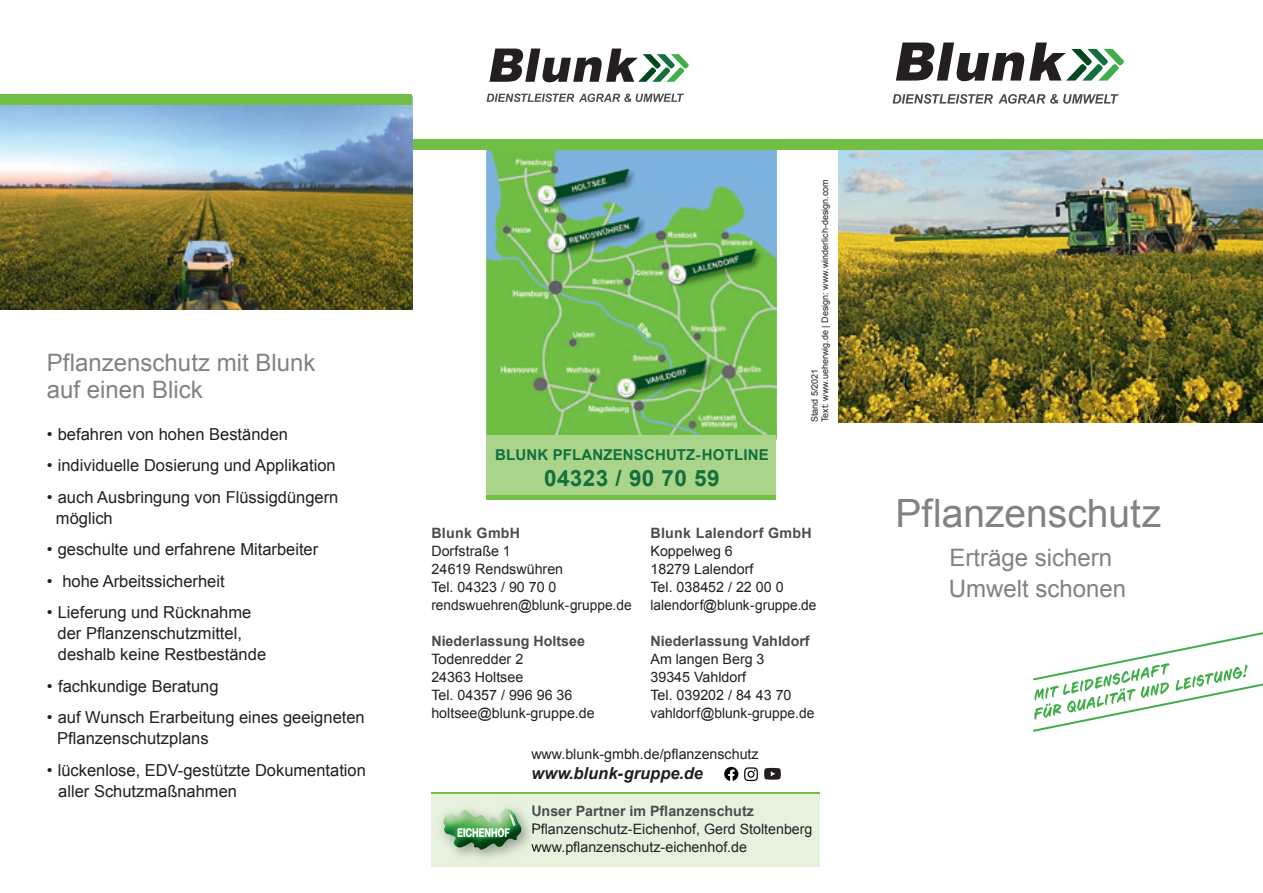
<style>
.page{position:relative;width:1263px;height:893px;background:#fff}
.page>*{position:absolute;margin:0;border:0;box-sizing:border-box;transform-origin:0 0}
.t1{font:39px "Arial";color:#808285}
.t2{font:24px/27px "Arial";color:#808285}
.t3{font:700 22.5px "Arial";letter-spacing:.02em;color:#13703d}
.t4{font:16.5px/21px "Arial";color:#231f20}
.t5{font:italic 700 16.5px "Arial";color:#231f20}
.t6{font:700 15px "Arial";letter-spacing:.01em;color:#13703d}
.t7{font:14.25px/18px "Arial";color:#231f20}
.t8{font:700 14.25px "Arial";color:#4b4c4d}
.t9{font:700 14.25px "Arial";letter-spacing:.02em;color:#4b4c4d}
.t10{font:9px/10.5px "Arial";color:#231f20}
</style>
<div class="page">
<img style="left:487px;top:150px;width:289px;height:286px">
<div style="left:487px;top:436px;width:289px;height:61px;background:#aad489"></div>
<img style="left:838px;top:150px;width:425px;height:272px">
<div style="left:402px;top:139px;width:861px;height:11px;background:#71bf44"></div>
<svg style="left:896px;top:43px;width:228px;height:38px"></svg>
<svg style="left:892px;top:94px;width:226px;height:10px"></svg>
<svg style="left:489px;top:49px;width:200px;height:33px"></svg>
<svg style="left:487px;top:94px;width:197px;height:8px"></svg>
<svg style="left:1033px;top:632px;width:230px;height:100px"></svg>
<img style="left:0;top:105px;width:412px;height:204px">
<div style="left:0;top:94px;width:412px;height:11px;background:#71bf44"></div>
<hr style="left:487px;top:496px;width:289px;height:4px;background:#71bf44">
<div style="left:431px;top:794px;width:389px;height:72px;background:#e7f2de"></div>
<img style="left:442px;top:808px;width:88px;height:50px">
<svg style="left:532px;top:805px;width:3px;height:11px"></svg>
<img style="left:532px;top:823px;width:3px;height:11px">
<svg style="left:531px;top:844px;width:4px;height:8px"></svg>
<img style="left:443px;top:809px;width:78px;height:41px">
<svg style="left:505px;top:808px;width:10px;height:18px"></svg>
<img style="left:458px;top:828px;width:51px;height:9px">
<svg style="left:724px;top:767px;width:14px;height:14px"></svg>
<svg style="left:744px;top:767px;width:14px;height:14px"></svg>
<svg style="left:764px;top:768px;width:17px;height:12px"></svg>
<hr style="left:431px;top:792px;width:389px;height:2px;background:#71bf44">
<h2 class="t2" style="left:47px;top:349px;width:270px">Pflanzenschutz mit Blunk auf einen Blick</h2>
<p class="t4" style="left:47px;top:423px;width:243px">• befahren von hohen Beständen</p>
<p class="t4" style="left:47px;top:455px;width:290px">• individuelle Dosierung und Applikation</p>
<p class="t4" style="left:56px;top:486px;width:284px;text-indent:-9px">• auch Ausbringung von Flüssigdüngern möglich</p>
<p class="t4" style="left:47px;top:539px;width:273px">• geschulte und erfahrene Mitarbeiter</p>
<p class="t4" style="left:47px;top:570px;width:179px">• hohe Arbeitssicherheit</p>
<p class="t4" style="left:58px;top:602px;width:210px;text-indent:-11px">• Lieferung und Rücknahme der Pflanzenschutzmittel, deshalb keine Restbestände</p>
<p class="t4" style="left:47px;top:675px;width:173px">• fachkundige Beratung</p>
<p class="t4" style="left:57px;top:707px;width:309px;text-indent:-10px">• auf Wunsch Erarbeitung eines geeigneten<br>Pflanzenschutzplans</p>
<p class="t4" style="left:58px;top:759px;width:309px;text-indent:-11px">• lückenlose, EDV-gestützte Dokumentation aller Schutzmaßnahmen</p>
<p class="t6" style="left:495px;top:445px;width:275px">BLUNK PFLANZENSCHUTZ-HOTLINE</p>
<h3 class="t3" style="left:544px;top:463px;width:177px">04323 / 90 70 59</h3>
<p class="t10" style="left:809px;top:422px;width:244px;rotate:-90deg">Stand 5/2021<br>Text: www.ueherwig.de | Design: www.winderlich-design.com</p>
<p class="t9" style="left:431px;top:523px;width:90px">Blunk GmbH</p>
<p class="t7" style="left:431px;top:542px;width:202px">Dorfstraße 1<br>24619 Rendswühren<br>Tel. 04323 / 90 70 0 rendswuehren@blunk-gruppe.de</p>
<p class="t8" style="left:431px;top:631px;width:155px">Niederlassung Holtsee</p>
<p class="t7" style="left:431px;top:650px;width:165px">Todenredder 2<br>24363 Holtsee<br>Tel. 04357 / 996 96 36 holtsee@blunk-gruppe.de</p>
<p class="t9" style="left:650px;top:523px;width:163px">Blunk Lalendorf GmbH</p>
<p class="t7" style="left:650px;top:542px;width:168px">Koppelweg 6<br>18279 Lalendorf<br>Tel. 038452 / 22 00 0 lalendorf@blunk-gruppe.de</p>
<p class="t8" style="left:650px;top:631px;width:161px">Niederlassung Vahldorf</p>
<p class="t7" style="left:650px;top:650px;width:165px">Am langen Berg 3<br>39345 Vahldorf<br>Tel. 039202 / 84 43 70 vahldorf@blunk-gruppe.de</p>
<p class="t7" style="left:531px;top:745px;width:229px">www.blunk-gmbh.de/pflanzenschutz</p>
<p class="t5" style="left:531px;top:763px;width:173px">www.blunk-gruppe.de</p>
<p class="t8" style="left:531px;top:801px;width:224px">Unser Partner im Pflanzenschutz</p>
<p class="t7" style="left:531px;top:820px;width:283px">Pflanzenschutz-Eichenhof, Gerd Stoltenberg www.pflanzenschutz-eichenhof.de</p>
<h1 class="t1" style="left:895px;top:488px;width:268px">Pflanzenschutz</h1>
<h2 class="t2" style="left:949px;top:542px;width:179px;line-height:31.5px">Erträge sichern<br>Umwelt schonen</h2>
</div>
